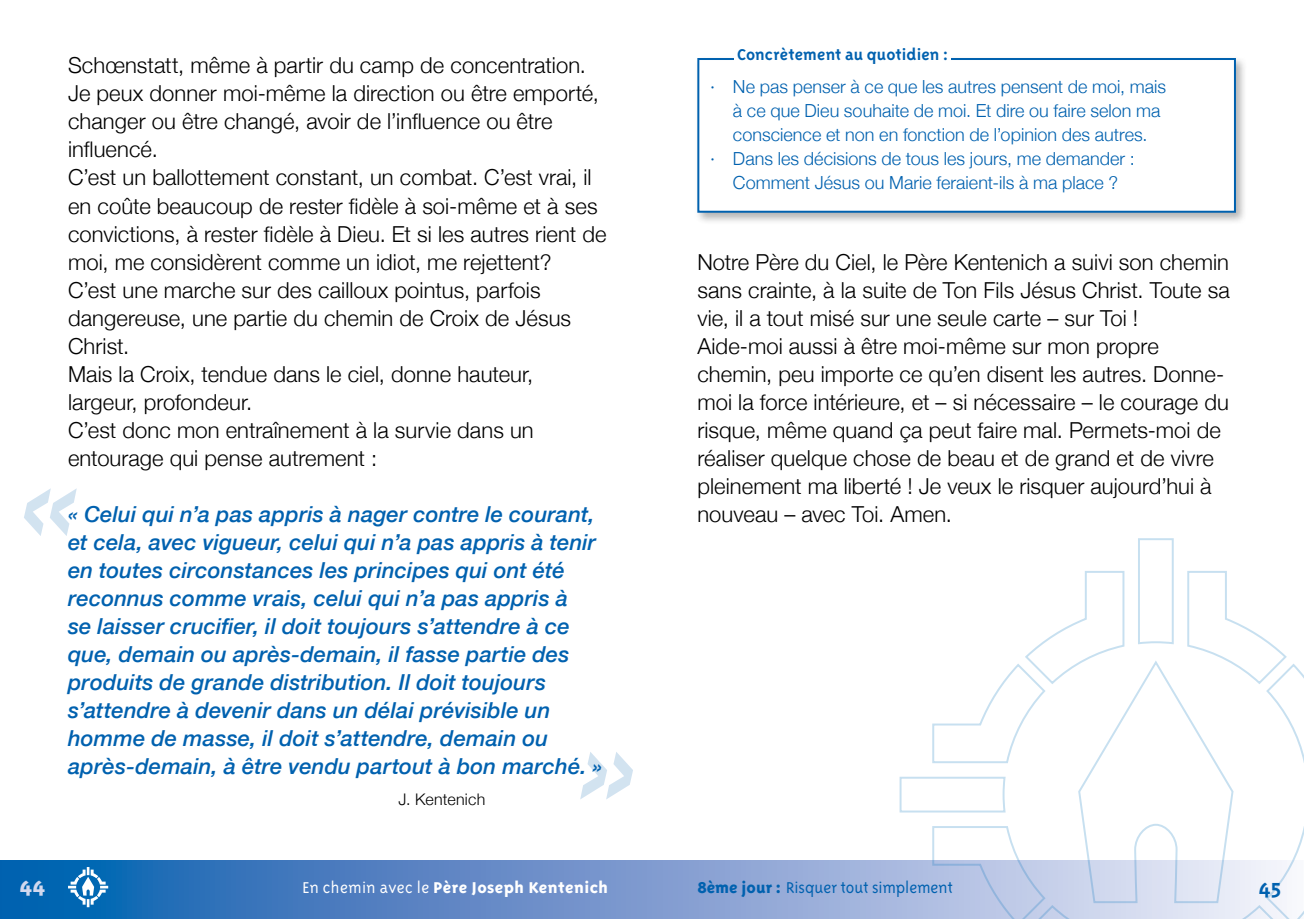
<style>
.page{position:relative;width:1304px;height:919px;background:#fff}
.page>*{position:absolute;margin:0;border:0;box-sizing:border-box;transform-origin:0 0}
.t1{font:800 24px "Triplex Sans OT";color:#d1d8ee}
.t2{font:700 24px "Triplex Sans OT";color:#0061af}
.t3{font:300 22px/28px "Helvetica Neue";letter-spacing:.005em;color:#000}
.t4{font:italic 500 22px/28px "Helvetica Neue";letter-spacing:.005em;color:#0061af}
.t5{font:300 18px "Helvetica Neue";color:#0061af}
.t6{font:800 18px "Triplex Sans OT";letter-spacing:.025em;color:#fff}
.t7{font:300 18px "Triplex Sans OT";color:#0061af}
.t8{font:700 18px "Triplex Sans OT";letter-spacing:.005em;color:#0061af}
.t9{font:300 16px "Helvetica Neue";letter-spacing:.015em;color:#000}
.s1{font-weight:800}
.s2{font-weight:300}
</style>
<div class="page">
<svg style="left:0;top:860px;width:900px;height:58px;background:#5b89c5"></svg>
<svg style="left:900px;top:538px;width:404px;height:380px"></svg>
<svg style="left:68px;top:866px;width:40px;height:41px"></svg>
<div style="left:694px;top:55px;width:554px;height:170px;background:#000;opacity:.3"></div>
<div style="left:697px;top:58px;width:539px;height:155px;background:#fff;border:2px solid #0061af"></div>
<div style="left:734px;top:46px;width:216px;height:21px;background:#fff"></div>
<svg style="left:580px;top:752px;width:53px;height:47px"></svg>
<svg style="left:24px;top:488px;width:53px;height:48px"></svg>
<p class="t3" style="left:68px;top:50px;width:540px">Schœnstatt, même à partir du camp de concentration.<br>Je peux donner moi-même la direction ou être emporté, changer ou être changé, avoir de l’influence ou être influencé.<br>C’est un ballottement constant, un combat. C’est vrai, il en coûte beaucoup de rester fidèle à soi-même et à ses convictions, à rester fidèle à Dieu. Et si les autres rient de moi, me considèrent comme un idiot, me rejettent?<br>C’est une marche sur des cailloux pointus, parfois dangereuse, une partie du chemin de Croix de Jésus Christ.<br>Mais la Croix, tendue dans le ciel, donne hauteur, largeur, profondeur.<br>C’est donc mon entraînement à la survie dans un entourage qui pense autrement :</p>
<p class="t4" style="left:68px;top:498px;width:536px">« Celui qui n’a pas appris à nager contre le courant, et cela, avec vigueur, celui qui n’a pas appris à tenir en toutes circonstances les principes qui ont été reconnus comme vrais, celui qui n’a pas appris à<br>se laisser crucifier, il doit toujours s’attendre à ce que, demain ou après-demain, il fasse partie des produits de grande distribution. Il doit toujours s’attendre à devenir dans un délai prévisible un homme de masse, il doit s’attendre, demain ou après-demain, à être vendu partout à bon marché. »</p>
<p class="t9" style="left:398px;top:786px;width:88px">J. Kentenich</p>
<p class="t8" style="left:737px;top:45px;width:212px">Concrètement au quotidien :</p>
<p class="t5" style="left:710px;top:72px;width:457px">· Ne pas penser à ce que les autres pensent de moi, mais</p>
<p class="t5" style="left:733px;top:96px;width:429px">à ce que Dieu souhaite de moi. Et dire ou faire selon ma</p>
<p class="t5" style="left:733px;top:120px;width:416px">conscience et non en fonction de l’opinion des autres.</p>
<p class="t5" style="left:710px;top:144px;width:426px">· Dans les décisions de tous les jours, me demander :</p>
<p class="t5" style="left:733px;top:168px;width:387px">Comment Jésus ou Marie feraient-ils à ma place ?</p>
<p class="t3" style="left:697px;top:246px;width:534px">Notre Père du Ciel, le Père Kentenich a suivi son chemin sans crainte, à la suite de Ton Fils Jésus Christ. Toute sa vie, il a tout misé sur une seule carte – sur Toi !<br>Aide-moi aussi à être moi-même sur mon propre chemin, peu importe ce qu’en disent les autres. Donne&shy;moi la force intérieure, et – si nécessaire – le courage du risque, même quand ça peut faire mal. Permets-moi de réaliser quelque chose de beau et de grand et de vivre pleinement ma liberté ! Je veux le risquer aujourd’hui à nouveau – avec Toi. Amen.</p>
<p class="t7" style="left:697px;top:877px;width:257px"><span class="s1">8ème jour :</span> Risquer tout simplement</p>
<p class="t1" style="left:20px;top:870px;width:27px">44</p>
<p class="t6" style="left:302px;top:877px;width:307px"><span class="s2">En chemin avec le</span> Père Joseph Kentenich</p>
<p class="t2" style="left:1259px;top:872px;width:24px">45</p>
</div>
